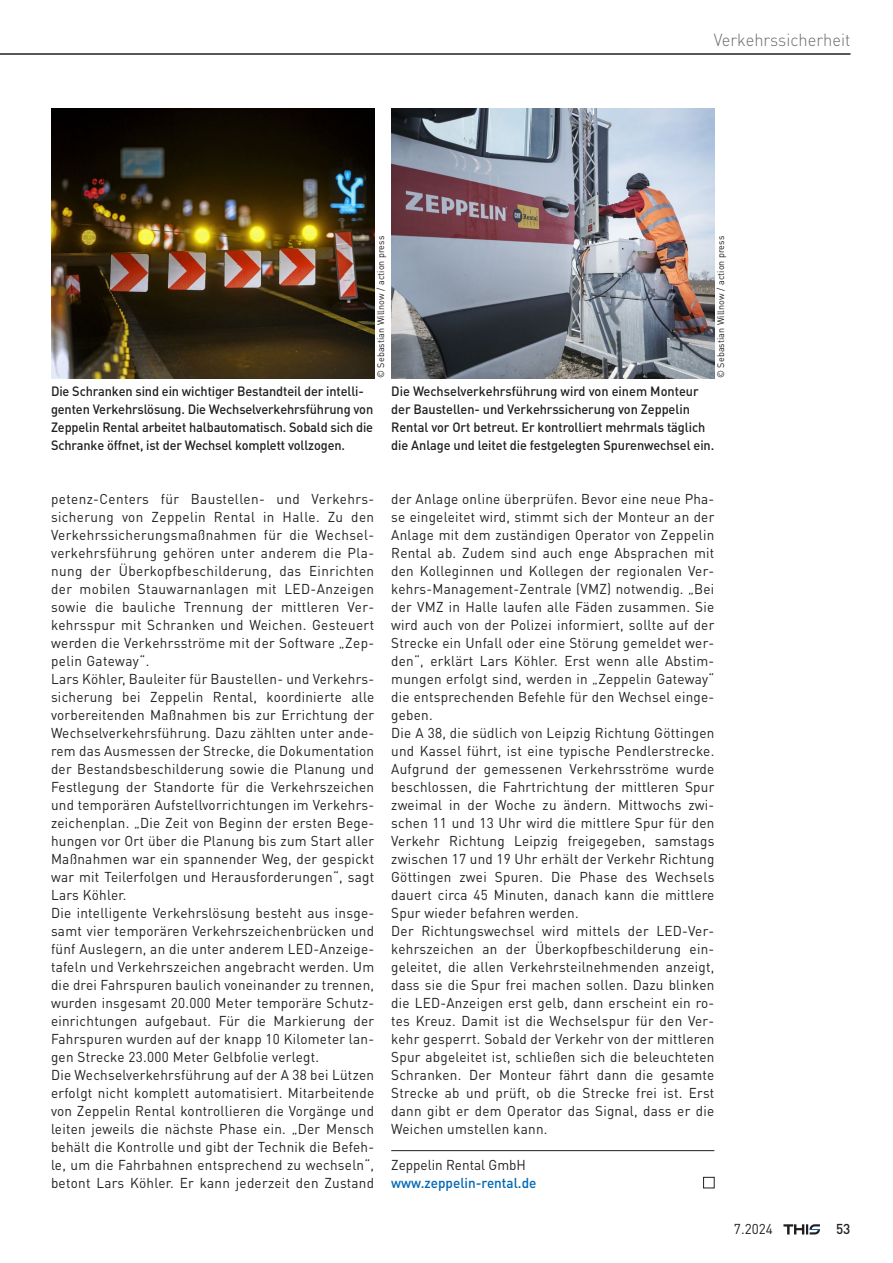
<style>
.page{position:relative;width:893px;height:1263px;background:#fff}
.page>*{position:absolute;margin:0;border:0;box-sizing:border-box;transform-origin:0 0}
.t1{font:300 17.4px "DIN Pro";color:#6c6d70;scale:.95 1}
.t2{font:14.1px/18px "DIN Pro";letter-spacing:.02em;color:#231f20;scale:.95 1}
.t3{font:500 14.1px "DIN Pro";color:#0166b3;scale:.95 1}
.t4{font:14.1px "DIN Pro";color:#231f20;scale:.95 1}
.t5{font:500 14.1px "DIN Pro";color:#231f20;scale:.95 1}
.t6{font:500 13.35px/18px "DIN Pro";letter-spacing:-.01em;color:#231f20;scale:.95 1}
.t7{font:9.45px "DIN Pro";letter-spacing:.01em;color:#231f20;scale:.95 1}
</style>
<div class="page">
<hr style="left:0;top:54px;width:850px;height:1px;background:#231f20">
<svg style="left:783px;top:1224px;width:37px;height:10px"></svg>
<div style="left:703px;top:1177px;width:11px;height:11px;border:1px solid #231f20"></div>
<img style="left:51px;top:108px;width:323px;height:270px">
<img style="left:391px;top:108px;width:323px;height:270px">
<hr style="left:391px;top:1150px;width:323px;height:1px;background:#231f20">
<p class="t7" style="left:374px;top:378px;width:151px;rotate:-90deg">© Sebastian Willnow / action press</p>
<p class="t1" style="left:714px;top:28px;width:145px">Verkehrssicherheit</p>
<p class="t7" style="left:714px;top:378px;width:151px;rotate:-90deg">© Sebastian Willnow / action press</p>
<p class="t6" style="left:51px;top:382px;width:341px">Die Schranken sind ein wichtiger Bestandteil der intelli&shy;genten Verkehrslösung. Die Wechselverkehrsführung von Zeppelin Rental arbeitet halbautomatisch. Sobald sich die Schranke öffnet, ist der Wechsel komplett vollzogen.</p>
<p class="t2" style="left:51px;top:489px;width:342px">petenz-Centers für Baustellen- und Verkehrs&shy;sicherung von Zeppelin Rental in Halle. Zu den Verkehrssicherungsmaßnahmen für die Wechsel&shy;verkehrsführung gehören unter anderem die Pla&shy;nung der Überkopfbeschilderung, das Einrichten der mobilen Stauwarnanlagen mit LED-Anzeigen sowie die bauliche Trennung der mittleren Ver&shy;kehrsspur mit Schranken und Weichen. Gesteuert werden die Verkehrsströme mit der Software „Zep&shy;pelin Gateway“.<br>Lars Köhler, Bauleiter für Baustellen- und Verkehrs&shy;sicherung bei Zeppelin Rental, koordinierte alle vorbereitenden Maßnahmen bis zur Errichtung der Wechselverkehrsführung. Dazu zählten unter ande&shy;rem das Ausmessen der Strecke, die Dokumentation der Bestandsbeschilderung sowie die Planung und Festlegung der Standorte für die Verkehrszeichen und temporären Aufstellvorrichtungen im Verkehrs&shy;zeichenplan. „Die Zeit von Beginn der ersten Bege&shy;hungen vor Ort über die Planung bis zum Start aller Maßnahmen war ein spannender Weg, der gespickt war mit Teilerfolgen und Herausforderungen“, sagt Lars Köhler.<br>Die intelligente Verkehrslösung besteht aus insge&shy;samt vier temporären Verkehrszeichenbrücken und fünf Auslegern, an die unter anderem LED-Anzeige&shy;tafeln und Verkehrszeichen angebracht werden. Um die drei Fahrspuren baulich voneinander zu trennen, wurden insgesamt 20.000 Meter temporäre Schutz&shy;einrichtungen aufgebaut. Für die Markierung der Fahrspuren wurden auf der knapp 10 Kilometer lan&shy;gen Strecke 23.000 Meter Gelbfolie verlegt.<br>Die Wechselverkehrsführung auf der A 38 bei Lützen erfolgt nicht komplett automatisiert. Mitarbeitende von Zeppelin Rental kontrollieren die Vorgänge und leiten jeweils die nächste Phase ein. „Der Mensch behält die Kontrolle und gibt der Technik die Befeh&shy;le, um die Fahrbahnen entsprechend zu wechseln“, betont Lars Köhler. Er kann jederzeit den Zustand</p>
<p class="t6" style="left:391px;top:382px;width:342px">Die Wechselverkehrsführung wird von einem Monteur der Baustellen- und Verkehrssicherung von Zeppelin Rental vor Ort betreut. Er kontrolliert mehrmals täglich die Anlage und leitet die festgelegten Spurenwechsel ein.</p>
<p class="t2" style="left:391px;top:489px;width:342px">der Anlage online überprüfen. Bevor eine neue Pha&shy;se eingeleitet wird, stimmt sich der Monteur an der Anlage mit dem zuständigen Operator von Zeppelin Rental ab. Zudem sind auch enge Absprachen mit den Kolleginnen und Kollegen der regionalen Ver&shy;kehrs-Management-Zentrale (VMZ) notwendig. „Bei der VMZ in Halle laufen alle Fäden zusammen. Sie wird auch von der Polizei informiert, sollte auf der Strecke ein Unfall oder eine Störung gemeldet wer&shy;den“, erklärt Lars Köhler. Erst wenn alle Abstim&shy;mungen erfolgt sind, werden in „Zeppelin Gateway“ die entsprechenden Befehle für den Wechsel einge&shy;geben.<br>Die A 38, die südlich von Leipzig Richtung Göttingen und Kassel führt, ist eine typische Pendlerstrecke.<br>Aufgrund der gemessenen Verkehrsströme wurde beschlossen, die Fahrtrichtung der mittleren Spur zweimal in der Woche zu ändern. Mittwochs zwi&shy;schen 11 und 13 Uhr wird die mittlere Spur für den Verkehr Richtung Leipzig freigegeben, samstags zwischen 17 und 19 Uhr erhält der Verkehr Richtung Göttingen zwei Spuren. Die Phase des Wechsels dauert circa 45 Minuten, danach kann die mittlere Spur wieder befahren werden.<br>Der Richtungswechsel wird mittels der LED-Ver&shy;kehrszeichen an der Überkopfbeschilderung ein&shy;geleitet, die allen Verkehrsteilnehmenden anzeigt, dass sie die Spur frei machen sollen. Dazu blinken die LED-Anzeigen erst gelb, dann erscheint ein ro&shy;tes Kreuz. Damit ist die Wechselspur für den Ver&shy;kehr gesperrt. Sobald der Verkehr von der mittleren Spur abgeleitet ist, schließen sich die beleuchteten Schranken. Der Monteur fährt dann die gesamte Strecke ab und prüft, ob die Strecke frei ist. Erst dann gibt er dem Operator das Signal, dass er die Weichen umstellen kann.</p>
<p class="t4" style="left:391px;top:1155px;width:143px">Zeppelin Rental GmbH</p>
<p class="t3" style="left:391px;top:1173px;width:154px">www.zeppelin-rental.de</p>
<p class="t2" style="left:734px;top:1220px;width:42px">7.2024</p>
<p class="t5" style="left:836px;top:1220px;width:17px">53</p>
</div>
